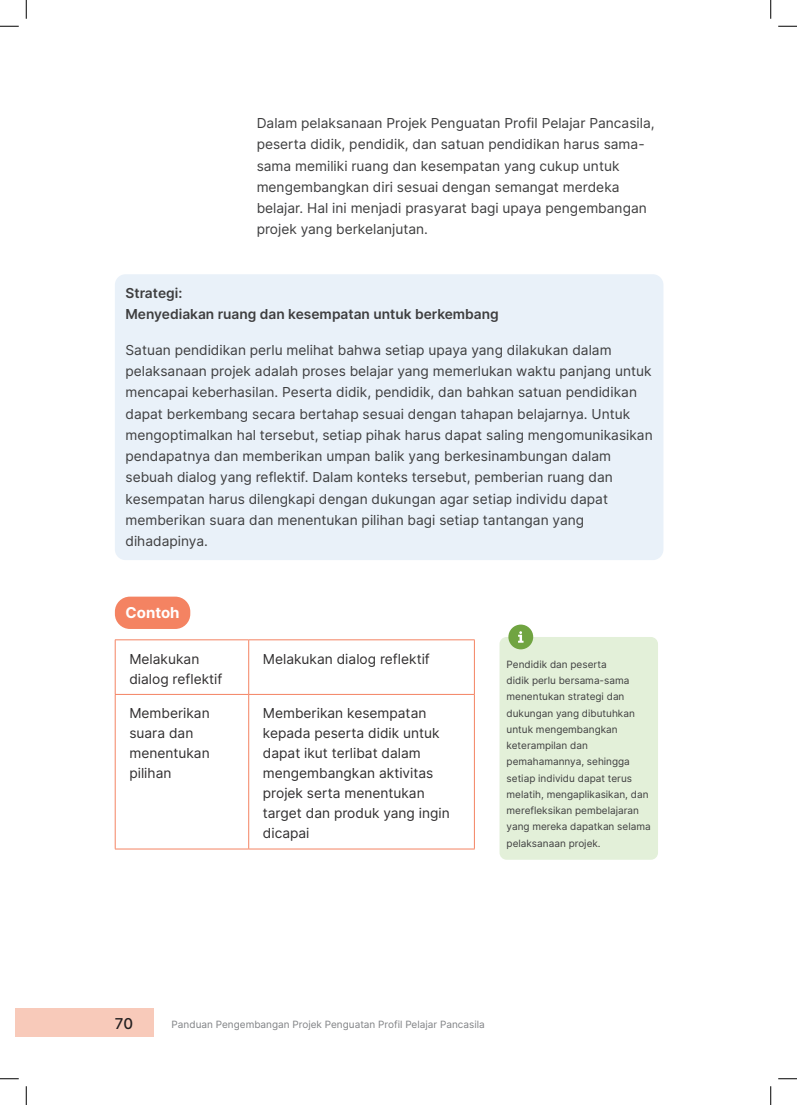
<style>
.page{position:relative;width:797px;height:1105px;background:#fff}
.page>*{position:absolute;margin:0;border:0;box-sizing:border-box;transform-origin:0 0}
.t1{font:700 15px "Inter";color:#fff}
.t2{font:500 15px "Inter";color:#231f20}
.t3{font:13.75px/21.2px "Inter";color:#3e3e3f}
.t4{font:13.75px/20px "Inter";color:#312f30}
.t5{font:600 13.75px/21.2px "Inter";color:#3e3e3f}
.t6{font:10px/16.2px "Inter";color:#3e3e3f}
.t7{font:10px "Inter";color:#808285}
</style>
<div class="page">
<div style="left:16px;top:1008px;width:138px;height:29px;background:#f8caba"></div>
<div style="left:115px;top:274px;width:548px;height:286px;background:#e9f1f9;border-radius:11px"></div>
<div style="left:115px;top:597px;width:75px;height:32px;background:#f48362;border-radius:15px"></div>
<hr style="left:248px;top:640px;width:1px;height:54px;background:#f48362">
<hr style="left:115px;top:639px;width:134px;height:1px;background:#f48362">
<hr style="left:115px;top:640px;width:1px;height:54px;background:#f48362">
<hr style="left:249px;top:639px;width:225px;height:1px;background:#f48362">
<hr style="left:474px;top:640px;width:1px;height:54px;background:#f48362">
<hr style="left:115px;top:694px;width:134px;height:1px;background:#f48362">
<hr style="left:115px;top:695px;width:1px;height:154px;background:#f48362">
<hr style="left:474px;top:695px;width:1px;height:154px;background:#f48362">
<hr style="left:115px;top:849px;width:134px;height:1px;background:#f48362">
<hr style="left:249px;top:849px;width:225px;height:1px;background:#f48362">
<hr style="left:249px;top:694px;width:225px;height:1px;background:#f48362">
<hr style="left:248px;top:695px;width:1px;height:154px;background:#f48362">
<div style="left:499px;top:637px;width:159px;height:223px;background:#e3f0d9;border-radius:7px"></div>
<div style="left:508px;top:625px;width:25px;height:24px;background:#70a441;border-radius:50%"></div>
<svg style="left:518px;top:631px;width:5px;height:12px"></svg>
<svg style="left:0;top:25px;width:19px;height:2px"></svg>
<svg style="left:778px;top:25px;width:19px;height:2px"></svg>
<svg style="left:0;top:1078px;width:19px;height:1px"></svg>
<svg style="left:778px;top:1078px;width:19px;height:1px"></svg>
<svg style="left:25px;top:0;width:2px;height:19px"></svg>
<svg style="left:25px;top:1086px;width:2px;height:19px"></svg>
<svg style="left:770px;top:0;width:1px;height:19px"></svg>
<svg style="left:770px;top:1086px;width:1px;height:19px"></svg>
<p class="t3" style="left:257px;top:112px;width:399px">Dalam pelaksanaan Projek Penguatan Profil Pelajar Pancasila, peserta didik, pendidik, dan satuan pendidikan harus sama&shy;sama memiliki ruang dan kesempatan yang cukup untuk mengembangkan diri sesuai dengan semangat merdeka belajar. Hal ini menjadi prasyarat bagi upaya pengembangan projek yang berkelanjutan.</p>
<p class="t5" style="left:125px;top:282px;width:375px">Strategi:<br>Menyediakan ruang dan kesempatan untuk berkembang</p>
<p class="t3" style="left:125px;top:339px;width:529px">Satuan pendidikan perlu melihat bahwa setiap upaya yang dilakukan dalam pelaksanaan projek adalah proses belajar yang memerlukan waktu panjang untuk mencapai keberhasilan. Peserta didik, pendidik, dan bahkan satuan pendidikan dapat berkembang secara bertahap sesuai dengan tahapan belajarnya. Untuk mengoptimalkan hal tersebut, setiap pihak harus dapat saling mengomunikasikan pendapatnya dan memberikan umpan balik yang berkesinambungan dalam sebuah dialog yang reflektif. Dalam konteks tersebut, pemberian ruang dan kesempatan harus dilengkapi dengan dukungan agar setiap individu dapat memberikan suara dan menentukan pilihan bagi setiap tantangan yang dihadapinya.</p>
<p class="t1" style="left:125px;top:601px;width:56px">Contoh</p>
<p class="t4" style="left:129px;top:648px;width:95px">Melakukan dialog reflektif</p>
<p class="t4" style="left:263px;top:648px;width:168px">Melakukan dialog reflektif</p>
<p class="t4" style="left:129px;top:703px;width:82px">Memberikan suara dan menentukan pilihan</p>
<p class="t4" style="left:263px;top:703px;width:188px">Memberikan kesempatan kepada peserta didik untuk dapat ikut terlibat dalam mengembangkan aktivitas projek serta menentukan target dan produk yang ingin dicapai</p>
<p class="t6" style="left:506px;top:656px;width:146px">Pendidik dan peserta<br>didik perlu bersama-sama menentukan strategi dan dukungan yang dibutuhkan untuk mengembangkan keterampilan dan pemahamannya, sehingga setiap individu dapat terus melatih, mengaplikasikan, dan merefleksikan pembelajaran yang mereka dapatkan selama pelaksanaan projek.</p>
<p class="t2" style="left:115px;top:1012px;width:20px">70</p>
<p class="t7" style="left:172px;top:1017px;width:314px">Panduan Pengembangan Projek Penguatan Profil Pelajar Pancasila</p>
</div>
